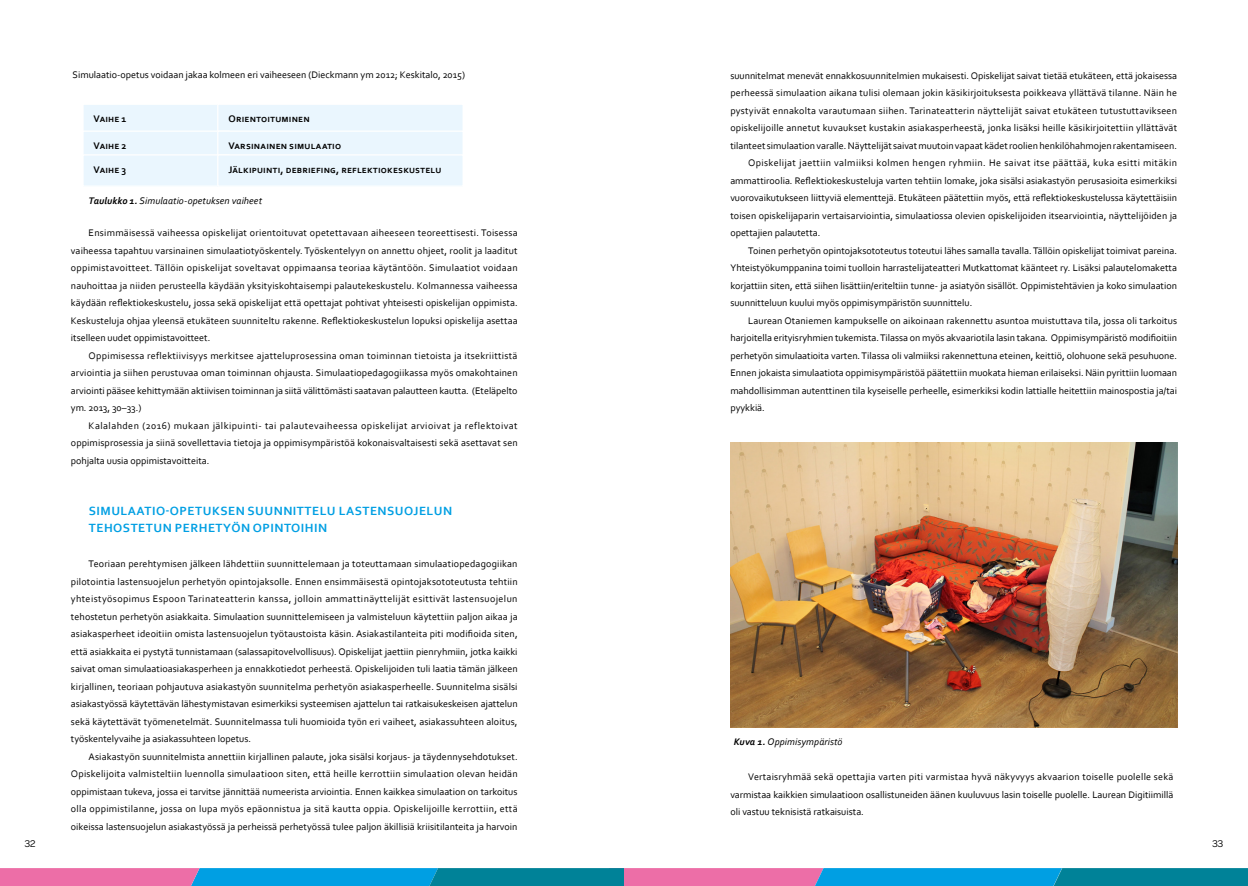
<style>
.page{position:relative;width:1248px;height:886px;background:#fff}
.page>*{position:absolute;margin:0;border:0;box-sizing:border-box;transform-origin:0 0}
.t1{font:700 12.5px/17.5px "Corbel";letter-spacing:.04em;color:#009fe3}
.t2{font:10.38px "Omnes";color:#000}
.t3{font:10px/17.5px "Corbel";color:#000;text-align:justify}
.t4{font:10px "Corbel";letter-spacing:.02em;color:#000}
.t5{font:700 10px "Corbel";letter-spacing:.015em;color:#000}
.t6{font:10px "Corbel";letter-spacing:.025em;color:#000}
.t7{font:10px "Corbel";letter-spacing:.04em;color:#000}
.t8{font:italic 10px "Corbel";letter-spacing:.01em;color:#000}
.s1{font-weight:700}
</style>
<div class="page">
<svg style="left:0;top:868px;width:1247px;height:18px;background:#4b87b9"></svg>
<div style="left:82px;top:104px;width:148px;height:32px;background:#eaf6fe;border:1px solid #fff"></div>
<div style="left:218px;top:104px;width:245px;height:31px;background:#eaf6fe"></div>
<div style="left:217px;top:104px;width:247px;height:32px;border:1px solid #fff"></div>
<div style="left:83px;top:131px;width:146px;height:31px;background:#eaf6fe"></div>
<div style="left:82px;top:131px;width:148px;height:32px;border:1px solid #fff"></div>
<div style="left:218px;top:131px;width:245px;height:31px;background:#eaf6fe"></div>
<div style="left:217px;top:131px;width:247px;height:32px;border:1px solid #fff"></div>
<div style="left:83px;top:155px;width:146px;height:31px;background:#eaf6fe"></div>
<div style="left:82px;top:154px;width:148px;height:33px;border:1px solid #fff"></div>
<div style="left:218px;top:155px;width:245px;height:31px;background:#eaf6fe"></div>
<div style="left:217px;top:154px;width:247px;height:33px;border:1px solid #fff"></div>
<img style="left:730px;top:443px;width:446px;height:284px">
<p class="t3" style="left:73px;top:66px;width:394px">Simulaatio-opetus voidaan jakaa kolmeen eri vaiheeseen (Dieckmann ym 2012; Keskitalo, 2015)</p>
<p class="t5" style="left:94px;top:113px;width:34px">Vaihe 1</p>
<p class="t5" style="left:228px;top:113px;width:83px">Orientoituminen</p>
<p class="t5" style="left:94px;top:140px;width:34px">Vaihe 2</p>
<p class="t5" style="left:228px;top:140px;width:114px">Varsinainen simulaatio</p>
<p class="t5" style="left:94px;top:163px;width:34px">Vaihe 3</p>
<p class="t5" style="left:228px;top:163px;width:214px">Jälkipuinti, debriefing, reflektiokeskustelu</p>
<p class="t8" style="left:89px;top:195px;width:175px"><span class="s1">Taulukko 1.</span> Simulaatio-opetuksen vaiheet</p>
<p class="t3" style="left:71px;top:224px;width:448px;text-indent:18px">Ensimmäisessä vaiheessa opiskelijat orientoituvat opetettavaan aiheeseen teoreettisesti. Toisessa vaiheessa tapahtuu varsinainen simulaatiotyöskentely. Työskentelyyn on annettu ohjeet, roolit ja laaditut oppimistavoitteet. Tällöin opiskelijat soveltavat oppimaansa teoriaa käytäntöön. Simulaatiot voidaan nauhoittaa ja niiden perusteella käydään yksityiskohtaisempi palautekeskustelu. Kolmannessa vaiheessa käydään reflektiokeskustelu, jossa sekä opiskelijat että opettajat pohtivat yhteisesti opiskelijan oppimista.<br>Keskusteluja ohjaa yleensä etukäteen suunniteltu rakenne. Reflektiokeskustelun lopuksi opiskelija asettaa itselleen uudet oppimistavoitteet.</p>
<p class="t3" style="left:71px;top:346px;width:448px;text-indent:18px">Oppimisessa reflektiivisyys merkitsee ajatteluprosessina oman toiminnan tietoista ja itsekriittistä arviointia ja siihen perustuvaa oman toiminnan ohjausta. Simulaatiopedagogiikassa myös omakohtainen arviointi pääsee kehittymään aktiivisen toiminnan ja siitä välittömästi saatavan palautteen kautta. (Eteläpelto ym. 2013, 30–33.)</p>
<p class="t3" style="left:71px;top:416px;width:448px;text-indent:18px">Kalalahden (2016) mukaan jälkipuinti- tai palautevaiheessa opiskelijat arvioivat ja reflektoivat oppimisprosessia ja siinä sovellettavia tietoja ja oppimisympäristöä kokonaisvaltaisesti sekä asettavat sen pohjalta uusia oppimistavoitteita.</p>
<p class="t1" style="left:89px;top:502px;width:365px">SIMULAATIO-OPETUKSEN SUUNNITTELU LASTENSUOJELUN<br>TEHOSTETUN PERHETYÖN OPINTOIHIN</p>
<p class="t3" style="left:71px;top:555px;width:448px;text-indent:18px">Teoriaan perehtymisen jälkeen lähdettiin suunnittelemaan ja toteuttamaan simulaatiopedagogiikan pilotointia lastensuojelun perhetyön opintojaksolle. Ennen ensimmäisestä opintojaksototeutusta tehtiin yhteistyösopimus Espoon Tarinateatterin kanssa, jolloin ammattinäyttelijät esittivät lastensuojelun tehostetun perhetyön asiakkaita. Simulaation suunnittelemiseen ja valmisteluun käytettiin paljon aikaa ja asiakasperheet ideoitiin omista lastensuojelun työtaustoista käsin. Asiakastilanteita piti modifioida siten, että asiakkaita ei pystytä tunnistamaan (salassapitovelvollisuus). Opiskelijat jaettiin pienryhmiin, jotka kaikki saivat oman simulaatioasiakasperheen ja ennakkotiedot perheestä. Opiskelijoiden tuli laatia tämän jälkeen kirjallinen, teoriaan pohjautuva asiakastyön suunnitelma perhetyön asiakasperheelle. Suunnitelma sisälsi asiakastyössä käytettävän lähestymistavan esimerkiksi systeemisen ajattelun tai ratkaisukeskeisen ajattelun sekä käytettävät työmenetelmät. Suunnitelmassa tuli huomioida työn eri vaiheet, asiakassuhteen aloitus, työskentelyvaihe ja asiakassuhteen lopetus.</p>
<p class="t3" style="left:71px;top:747px;width:448px;text-indent:18px">Asiakastyön suunnitelmista annettiin kirjallinen palaute, joka sisälsi korjaus- ja täydennysehdotukset.<br>Opiskelijoita valmisteltiin luennolla simulaatioon siten, että heille kerrottiin simulaation olevan heidän oppimistaan tukeva, jossa ei tarvitse jännittää numeerista arviointia. Ennen kaikkea simulaation on tarkoitus olla oppimistilanne, jossa on lupa myös epäonnistua ja sitä kautta oppia. Opiskelijoille kerrottiin, että oikeissa lastensuojelun asiakastyössä ja perheissä perhetyössä tulee paljon äkillisiä kriisitilanteita ja harvoin</p>
<p class="t3" style="left:730px;top:66px;width:448px">suunnitelmat menevät ennakkosuunnitelmien mukaisesti. Opiskelijat saivat tietää etukäteen, että jokaisessa</p>
<p class="t4" style="left:730px;top:86px;width:448px">perheessä simulaation aikana tulisi olemaan jokin käsikirjoituksesta poikkeava yllättävä tilanne. Näin he</p>
<p class="t6" style="left:730px;top:104px;width:448px">pystyivät ennakolta varautumaan siihen. Tarinateatterin näyttelijät saivat etukäteen tutustuttavikseen</p>
<p class="t4" style="left:730px;top:121px;width:448px">opiskelijoille annetut kuvaukset kustakin asiakasperheestä, jonka lisäksi heille käsikirjoitettiin yllättävät</p>
<p class="t3" style="left:730px;top:136px;width:448px">tilanteet simulaation varalle. Näyttelijät saivat muutoin vapaat kädet roolien henkilöhahmojen rakentamiseen.</p>
<p class="t7" style="left:748px;top:156px;width:430px">Opiskelijat jaettiin valmiiksi kolmen hengen ryhmiin. He saivat itse päättää, kuka esitti mitäkin</p>
<p class="t3" style="left:730px;top:171px;width:448px">ammattiroolia. Reflektiokeskusteluja varten tehtiin lomake, joka sisälsi asiakastyön perusasioita esimerkiksi</p>
<p class="t3" style="left:730px;top:189px;width:448px">vuorovaikutukseen liittyviä elementtejä. Etukäteen päätettiin myös, että reflektiokeskustelussa käytettäisiin</p>
<p class="t3" style="left:730px;top:206px;width:448px">toisen opiskelijaparin vertaisarviointia, simulaatiossa olevien opiskelijoiden itsearviointia, näyttelijöiden ja</p>
<p class="t3" style="left:730px;top:224px;width:91px">opettajien palautetta.</p>
<p class="t3" style="left:748px;top:241px;width:430px">Toinen perhetyön opintojaksototeutus toteutui lähes samalla tavalla. Tällöin opiskelijat toimivat pareina.</p>
<p class="t3" style="left:730px;top:259px;width:448px">Yhteistyökumppanina toimi tuolloin harrastelijateatteri Mutkattomat käänteet ry. Lisäksi palautelomaketta</p>
<p class="t3" style="left:730px;top:276px;width:448px">korjattiin siten, että siihen lisättiin/eriteltiin tunne- ja asiatyön sisällöt. Oppimistehtävien ja koko simulaation</p>
<p class="t3" style="left:730px;top:294px;width:243px">suunnitteluun kuului myös oppimisympäristön suunnittelu.</p>
<p class="t3" style="left:748px;top:311px;width:430px">Laurean Otaniemen kampukselle on aikoinaan rakennettu asuntoa muistuttava tila, jossa oli tarkoitus</p>
<p class="t3" style="left:730px;top:329px;width:448px">harjoitella erityisryhmien tukemista. Tilassa on myös akvaariotila lasin takana. Oppimisympäristö modifioitiin</p>
<p class="t3" style="left:730px;top:346px;width:448px">perhetyön simulaatioita varten. Tilassa oli valmiiksi rakennettuna eteinen, keittiö, olohuone sekä pesuhuone.</p>
<p class="t3" style="left:730px;top:364px;width:448px">Ennen jokaista simulaatiota oppimisympäristöä päätettiin muokata hieman erilaiseksi. Näin pyrittiin luomaan</p>
<p class="t3" style="left:730px;top:381px;width:448px">mahdollisimman autenttinen tila kyseiselle perheelle, esimerkiksi kodin lattialle heitettiin mainospostia ja/tai</p>
<p class="t3" style="left:730px;top:399px;width:36px">pyykkiä.</p>
<p class="t8" style="left:733px;top:736px;width:110px"><span class="s1">Kuva 1.</span> Oppimisympäristö</p>
<p class="t3" style="left:730px;top:768px;width:444px;text-indent:18px">Vertaisryhmää sekä opettajia varten piti varmistaa hyvä näkyvyys akvaarion toiselle puolelle sekä varmistaa kaikkien simulaatioon osallistuneiden äänen kuuluvuus lasin toiselle puolelle. Laurean Digitiimillä oli vastuu teknisistä ratkaisuista.</p>
<p class="t2" style="left:25px;top:837px;width:12px">32</p>
<p class="t2" style="left:1212px;top:837px;width:12px">33</p>
</div>
